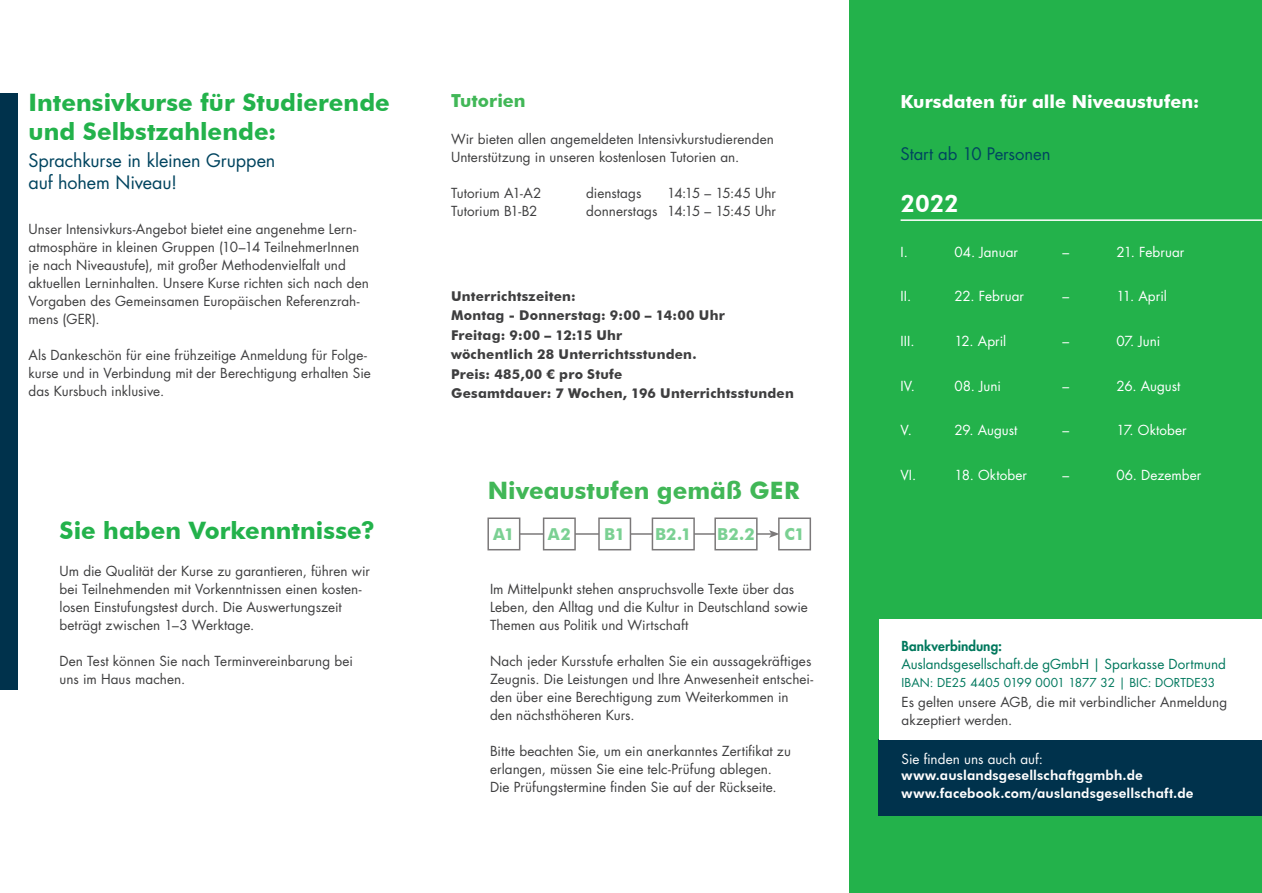
<style>
.page{position:relative;width:1262px;height:893px;background:#fff}
.page>*{position:absolute;margin:0;border:0;box-sizing:border-box;transform-origin:0 0}
.t1{font:700 24px/28.8px "Futura BT";color:#23b24b}
.t2{font:700 24px "Futura BT";letter-spacing:.005em;color:#41b757}
.t3{font:800 24px "Futura BT";color:#fff}
.t4{font:18px/21.6px "Futura Std";letter-spacing:-.005em;color:#00445f}
.t5{font:700 18px "Futura BT";letter-spacing:.005em;color:#fff}
.t6{font:700 18px "Futura BT";color:#41b757}
.t7{font:16.8px "Futura Std";letter-spacing:-.005em;color:#00445f}
.t8{font:700 16.5px "Futura BT";letter-spacing:-.005em;color:#23b24b}
.t9{font:13.5px/18px "Futura Std";letter-spacing:.005em;color:#3e3e3f}
.t10{font:700 13.5px/19.5px "Futura BT";letter-spacing:.015em;color:#3e3e3f}
.t11{font:13.5px "Futura Std";letter-spacing:.005em;color:#fff}
.t12{font:800 13.5px/18px "Futura BT";letter-spacing:.01em;color:#fff}
.t13{font:13.5px "Futura Std";color:#00785d}
.t14{font:800 13.5px "Futura";color:#00785d}
.t15{font:13.5px "Futura Std";letter-spacing:-.035em;color:#3e3e3f}
.t16{font:12px "Futura Std";letter-spacing:.005em;color:#00785d}
</style>
<div class="page">
<div style="left:0;top:93px;width:17px;height:596px;background:#00324c"></div>
<hr style="left:489px;top:533px;width:282px;height:2px;background:#231f20">
<svg style="left:769px;top:530px;width:9px;height:8px"></svg>
<div style="left:488px;top:518px;width:32px;height:32px;background:#fff"></div>
<div style="left:652px;top:518px;width:42px;height:32px;background:#fff"></div>
<div style="left:715px;top:518px;width:42px;height:32px;background:#fff"></div>
<div style="left:544px;top:518px;width:31px;height:32px;background:#fff"></div>
<div style="left:599px;top:518px;width:31px;height:32px;background:#fff"></div>
<div style="left:850px;top:0;width:412px;height:893px;background:#23b24b"></div>
<hr style="left:900px;top:219px;width:362px;height:2px;background:#fff">
<div style="left:878px;top:739px;width:384px;height:77px;background:#00324c"></div>
<div style="left:879px;top:620px;width:383px;height:120px;background:#fff"></div>
<h1 class="t1" style="left:28px;top:88px;width:363px">Intensivkurse für Studierende und Selbstzahlende:</h1>
<h2 class="t4" style="left:28px;top:150px;width:248px">Sprachkurse in kleinen Gruppen auf hohem Niveau!</h2>
<p class="t9" style="left:28px;top:220px;width:342px">Unser Intensivkurs-Angebot bietet eine angenehme Lern&shy;atmosphäre in kleinen Gruppen (10–14 TeilnehmerInnen je nach Niveaustufe), mit großer Methodenvielfalt und aktuellen Lerninhalten. Unsere Kurse richten sich nach den Vorgaben des Gemeinsamen Europäischen Referenzrah&shy;mens (GER).</p>
<p class="t9" style="left:28px;top:346px;width:344px">Als Dankeschön für eine frühzeitige Anmeldung für Folge&shy;kurse und in Verbindung mit der Berechtigung erhalten Sie das Kursbuch inklusive.</p>
<h1 class="t1" style="left:60px;top:516px;width:317px">Sie haben Vorkenntnisse?</h1>
<p class="t9" style="left:60px;top:562px;width:312px">Um die Qualität der Kurse zu garantieren, führen wir bei Teilnehmenden mit Vorkenntnissen einen kosten&shy;losen Einstufungstest durch. Die Auswertungszeit beträgt zwischen 1–3 Werktage.</p>
<p class="t9" style="left:60px;top:652px;width:295px">Den Test können Sie nach Terminvereinbarung bei uns im Haus machen.</p>
<h2 class="t6" style="left:451px;top:90px;width:76px">Tutorien</h2>
<p class="t9" style="left:451px;top:130px;width:324px">Wir bieten allen angemeldeten Intensivkurstudierenden<br>Unterstützung in unseren kostenlosen Tutorien an.</p>
<p class="t9" style="left:451px;top:184px;width:92px">Tutorium A1-A2</p>
<p class="t9" style="left:586px;top:184px;width:57px">dienstags</p>
<p class="t15" style="left:667px;top:184px;width:110px">14:15 – 15:45 Uhr</p>
<p class="t9" style="left:451px;top:202px;width:88px">Tutorium B1-B2</p>
<p class="t9" style="left:586px;top:202px;width:191px">donnerstags 14:15 – 15:45 Uhr</p>
<p class="t10" style="left:451px;top:286px;width:344px">Unterrichtszeiten:<br>Montag - Donnerstag: 9:00 – 14:00 Uhr<br>Freitag: 9:00 – 12:15 Uhr<br>wöchentlich 28 Unterrichtsstunden.<br>Preis: 485,00 € pro Stufe<br>Gesamtdauer: 7 Wochen, 196 Unterrichtsstunden</p>
<h1 class="t2" style="left:488px;top:475px;width:313px">Niveaustufen gemäß GER</h1>
<p class="t8" style="left:493px;top:524px;width:23px">A1</p>
<p class="t8" style="left:548px;top:524px;width:24px">A2</p>
<p class="t8" style="left:604px;top:524px;width:23px">B1</p>
<p class="t8" style="left:655px;top:524px;width:38px">B2.1</p>
<p class="t8" style="left:717px;top:524px;width:39px">B2.2</p>
<p class="t8" style="left:784px;top:524px;width:22px">C1</p>
<p class="t9" style="left:490px;top:580px;width:319px">Im Mittelpunkt stehen anspruchsvolle Texte über das<br>Leben, den Alltag und die Kultur in Deutschland sowie<br>Themen aus Politik und Wirtschaft</p>
<p class="t9" style="left:490px;top:652px;width:325px">Nach jeder Kursstufe erhalten Sie ein aussagekräftiges Zeugnis. Die Leistungen und Ihre Anwesenheit entschei&shy;den über eine Berechtigung zum Weiterkommen in den nächsthöheren Kurs.</p>
<p class="t9" style="left:490px;top:742px;width:302px">Bitte beachten Sie, um ein anerkanntes Zertifikat zu erlangen, müssen Sie eine telc-Prüfung ablegen.<br>Die Prüfungstermine finden Sie auf der Rückseite.</p>
<h2 class="t5" style="left:900px;top:91px;width:300px">Kursdaten für alle Niveaustufen:</h2>
<p class="t7" style="left:900px;top:143px;width:152px">Start ab 10 Personen</p>
<h1 class="t3" style="left:900px;top:189px;width:60px">2022</h1>
<p class="t11" style="left:900px;top:243px;width:9px">I.</p>
<p class="t11" style="left:954px;top:243px;width:65px">04. Januar</p>
<p class="t11" style="left:1062px;top:243px;width:8px">–</p>
<p class="t11" style="left:1116px;top:243px;width:69px">21. Februar</p>
<p class="t11" style="left:900px;top:288px;width:12px">II.</p>
<p class="t11" style="left:954px;top:288px;width:71px">22. Februar</p>
<p class="t11" style="left:1062px;top:288px;width:8px">–</p>
<p class="t11" style="left:1116px;top:288px;width:52px">11. April</p>
<p class="t11" style="left:900px;top:332px;width:16px">III.</p>
<p class="t11" style="left:954px;top:332px;width:53px">12. April</p>
<p class="t11" style="left:1062px;top:332px;width:8px">–</p>
<p class="t11" style="left:1116px;top:332px;width:45px">07. Juni</p>
<p class="t11" style="left:900px;top:377px;width:16px">IV.</p>
<p class="t11" style="left:954px;top:377px;width:48px">08. Juni</p>
<p class="t11" style="left:1062px;top:377px;width:8px">–</p>
<p class="t11" style="left:1116px;top:377px;width:65px">26. August</p>
<p class="t11" style="left:900px;top:421px;width:13px">V.</p>
<p class="t11" style="left:954px;top:421px;width:64px">29. August</p>
<p class="t11" style="left:1062px;top:421px;width:8px">–</p>
<p class="t11" style="left:1116px;top:421px;width:72px">17. Oktober</p>
<p class="t11" style="left:900px;top:466px;width:17px">VI.</p>
<p class="t11" style="left:954px;top:466px;width:74px">18. Oktober</p>
<p class="t11" style="left:1062px;top:466px;width:8px">–</p>
<p class="t11" style="left:1116px;top:466px;width:86px">06. Dezember</p>
<p class="t14" style="left:901px;top:638px;width:102px">Bankverbindung:</p>
<p class="t13" style="left:901px;top:656px;width:326px">Auslandsgesellschaft.de gGmbH | Sparkasse Dortmund</p>
<p class="t16" style="left:901px;top:675px;width:315px">IBAN: DE25 4405 0199 0001 1877 32 | BIC: DORTDE33</p>
<p class="t9" style="left:901px;top:693px;width:327px">Es gelten unsere AGB, die mit verbindlicher Anmeldung akzeptiert werden.</p>
<p class="t11" style="left:901px;top:750px;width:143px">Sie finden uns auch auf:</p>
<p class="t12" style="left:901px;top:766px;width:294px">www.auslandsgesellschaftggmbh.de www.facebook.com/auslandsgesellschaft.de</p>
</div>
